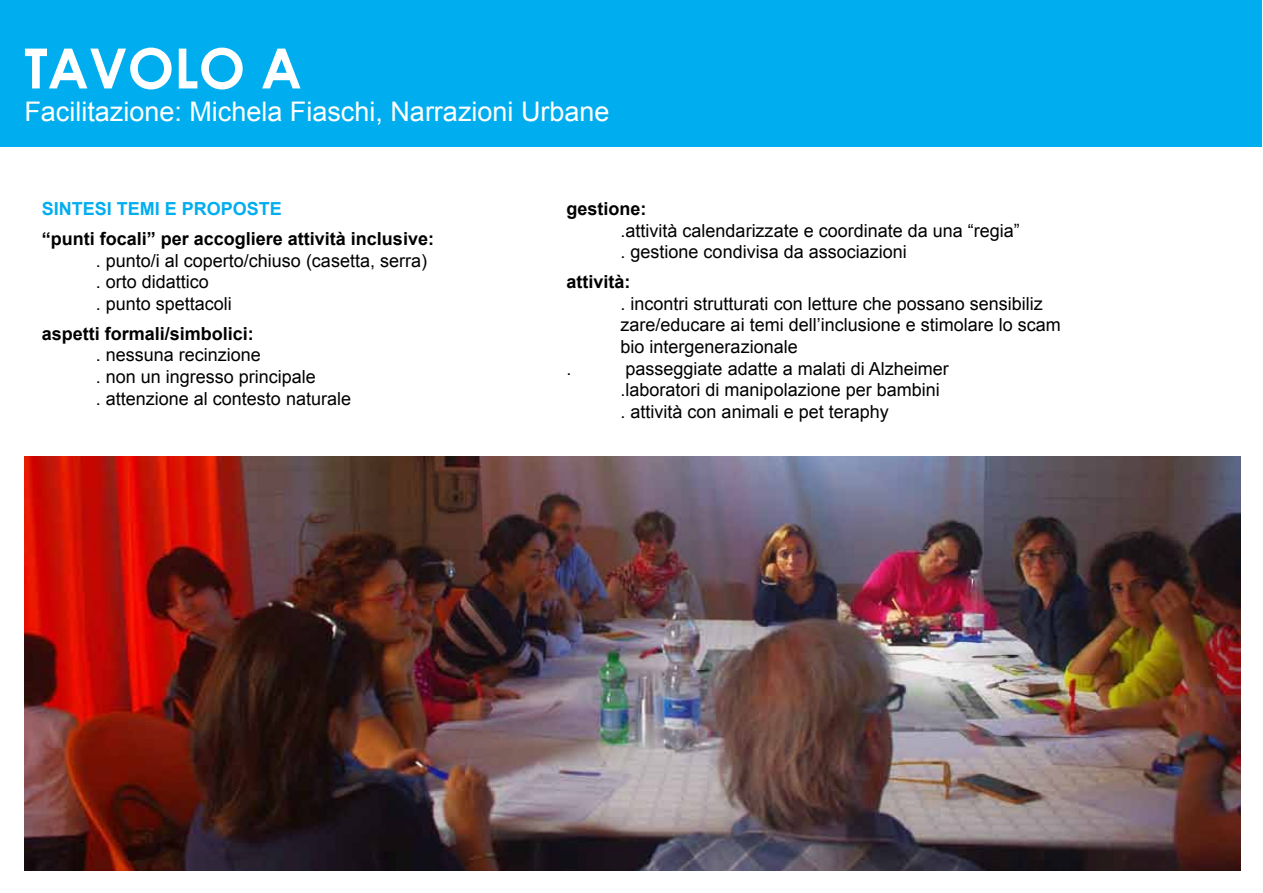
<style>
.page{position:relative;width:1263px;height:893px;background:#fff}
.page>*{position:absolute;margin:0;border:0;box-sizing:border-box;transform-origin:0 0}
.t1{font:700 55.5px "Century Gothic";color:#fff}
.t2{font:27px "Arial";color:#fff}
.t3{font:18px/21.6px "Arial";color:#000}
.t4{font:700 18px "Arial";color:#000}
.t5{font:700 18px "Arial";color:#00aeef}
</style>
<div class="page">
<img style="left:24px;top:456px;width:1216px;height:414px">
<div style="left:1px;top:1px;width:1261px;height:146px;background:#00aeef"></div>
<h1 class="t1" style="left:24px;top:26px;width:279px">TAVOLO A</h1>
<h2 class="t2" style="left:24px;top:94px;width:587px">Facilitazione: Michela Fiaschi, Narrazioni Urbane</h2>
<p class="t5" style="left:42px;top:197px;width:87px">sintesi TEMI</p>
<p class="t5" style="left:165px;top:197px;width:31px">E PROPOSTE</p>
<p class="t4" style="left:42px;top:227px;width:394px">“punti focali” per accogliere attività inclusive:</p>
<p class="t3" style="left:96px;top:250px;width:333px">. punto/i al coperto/chiuso (casetta, serra) . orto didattico<br>. punto spettacoli</p>
<p class="t4" style="left:42px;top:321px;width:214px">aspetti formali/simbolici:</p>
<p class="t3" style="left:96px;top:344px;width:257px">. nessuna recinzione<br>. non un ingresso principale<br>. attenzione al contesto naturale</p>
<p class="t4" style="left:567px;top:197px;width:82px">gestione:</p>
<p class="t3" style="left:621px;top:220px;width:401px">.attività calendarizzate e coordinate da una “regia” . gestione condivisa da associazioni</p>
<p class="t4" style="left:567px;top:270px;width:66px">attività:</p>
<p class="t3" style="left:621px;top:293px;width:442px">. incontri strutturati con letture che possano sensibiliz zare/educare ai temi dell’inclusione e stimolare lo scam bio intergenerazionale</p>
<p class="t3" style="left:567px;top:358px;width:7px">.</p>
<p class="t3" style="left:621px;top:358px;width:330px">passeggiate adatte a malati di Alzheimer .laboratori di manipolazione per bambini . attività con animali e pet teraphy</p>
</div>
